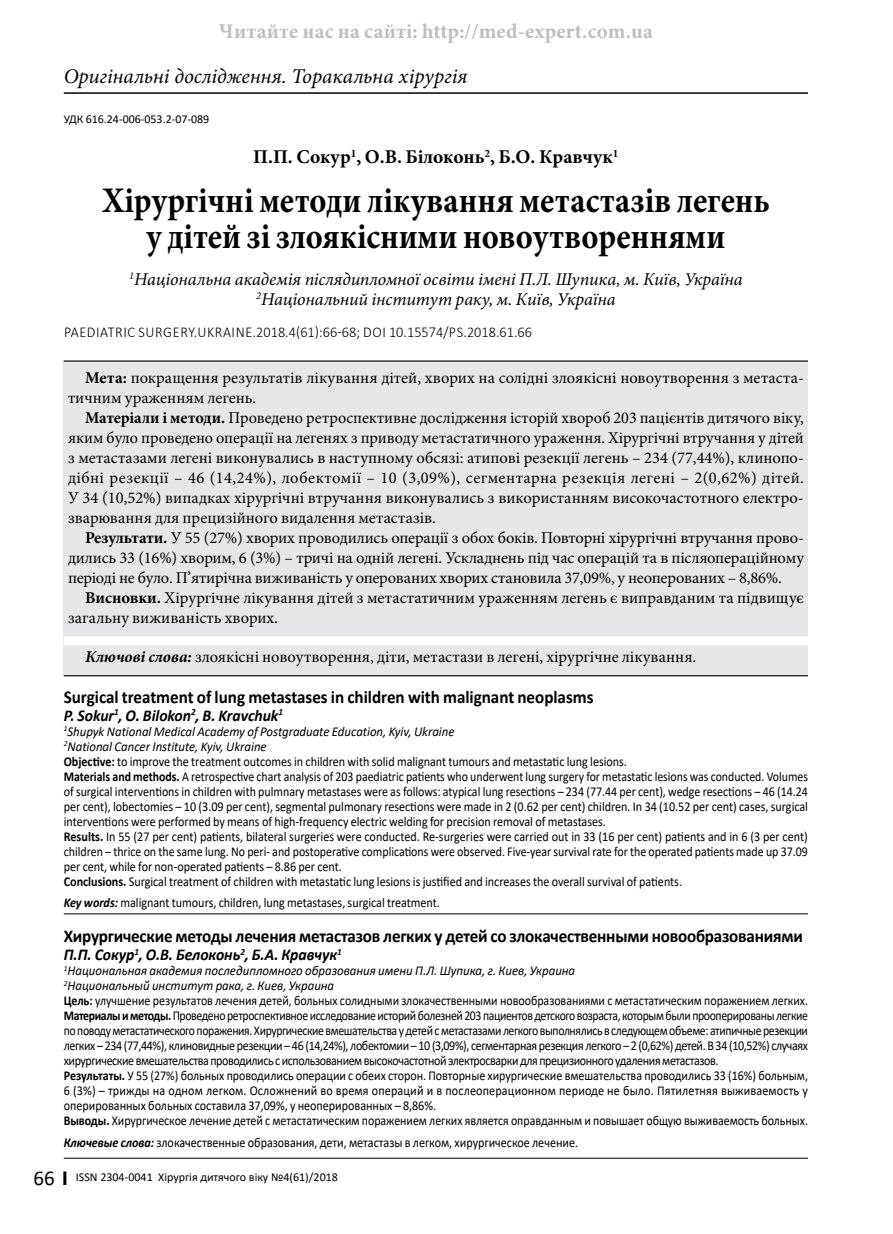
<style>
.page{position:relative;width:893px;height:1234px;background:#fff}
.page>*{position:absolute;margin:0;border:0;box-sizing:border-box;transform-origin:0 0}
.t1{font:700 36px/36px "Minion Pro";color:#000;text-align:center;scale:.9 1}
.t2{font:700 21px "Minion Pro";letter-spacing:.01em;color:#bcbec0}
.t3{font:italic 21px "Minion Pro";color:#000}
.t4{font:700 19.5px "Minion Pro";color:#000}
.t5{font:700 18px "Calibri";letter-spacing:-.01em;color:#000;scale:.95 1}
.t6{font:italic 18px/20px "Minion Pro";letter-spacing:-.005em;color:#000;text-align:center}
.t7{font:16.5px/20px "Minion Pro";color:#000}
.t8{font:italic 700 16.5px "Calibri";color:#000;scale:.95 1}
.t9{font:300 15px "Calibri";letter-spacing:.035em;color:#000;scale:.95 1}
.t10{font:13.5px/15px "Calibri";letter-spacing:-.005em;color:#000;scale:.9 1}
.t11{font:13.5px/15px "Calibri";letter-spacing:-.005em;color:#000;scale:.89 1}
.t12{font:12px "Calibri";color:#000}
.s1{font-weight:700}
.s2{font-weight:700;font-style:italic}
.s3{font-style:italic}
.s4{font-size:21px}
</style>
<div class="page">
<hr style="left:64px;top:92px;width:744px;height:2px;background:#000">
<svg style="left:63px;top:1171px;width:3px;height:13px"></svg>
<hr style="left:64px;top:1157px;width:744px;height:1px;background:#000">
<div style="left:64px;top:360px;width:744px;height:315px;background:#e6e7e8"></div>
<hr style="left:64px;top:360px;width:744px;height:1px;background:#000">
<div style="left:64px;top:636px;width:744px;height:9px;background:#fff"></div>
<hr style="left:64px;top:675px;width:744px;height:1px;background:#000">
<hr style="left:64px;top:913px;width:744px;height:1px;background:#000">
<h2 class="t2" style="left:219px;top:16px;width:435px">Читайте нас на сайті: http://med-expert.com.ua</h2>
<h2 class="t3" style="left:64px;top:62px;width:405px">Оригінальні дослідження. Торакальна хірургія</h2>
<p class="t12" style="left:64px;top:111px;width:147px">УДК 616.24-006-053.2-07-089</p>
<h3 class="t4" style="left:253px;top:143px;width:367px">П.П. Сокур<sup>1</sup>, О.В. Білоконь<sup>2</sup>, Б.О. Кравчук<sup>1</sup></h3>
<h1 class="t1" style="left:102px;top:182px;width:743px">Хірургічні методи лікування метастазів легень у дітей зі злоякісними новоутвореннями</h1>
<h3 class="t6" style="left:129px;top:269px;width:615px"><sup>1</sup>Національна академія післядипломної освіти імені П.Л. Шупика, м. Київ, Україна<br><sup>2</sup>Національний інститут раку, м. Київ, Україна</h3>
<p class="t9" style="left:64px;top:323px;width:494px">PAEDIATRIC SURGERY.UKRAINE.2018.4(61):66-68; DOI 10.15574/PS.2018.61.66</p>
<p class="t7" style="left:68px;top:367px;width:737px;text-indent:17px"><span class="s1">Мета:</span> покращення результатів лікування дітей, хворих на солідні злоякісні новоутворення з метаста&shy;тичним ураженням легень.</p>
<p class="t7" style="left:68px;top:407px;width:737px;text-align:justify;text-indent:17px"><span class="s1">Матеріали і методи.</span> Проведено ретроспективне дослідження історій хвороб 203 пацієнтів дитячого віку, яким було проведено операції на легенях з приводу метастатичного ураження. Хірургічні втручання у дітей з метастазами легені виконувались в наступному обсязі: атипові резекції легень – 234 (77,44%), клинопо&shy;дібні резекції – 46 (14,24%), лобектомії – 10 (3,09%), сегментарна резекція легені – 2(0,62%) дітей.<br>У 34 (10,52%) випадках хірургічні втручання виконувались з використанням високочастотного електро&shy;зварювання для прецизійного видалення метастазів.</p>
<p class="t7" style="left:68px;top:527px;width:737px;text-align:justify;text-indent:17px"><span class="s1">Результати.</span> У 55 (27%) хворих проводились операції з обох боків. Повторні хірургічні втручання прово&shy;дились 33 (16%) хворим, 6 (3%) – тричі на одній легені. Ускладнень під час операцій та в післяопераційному періоді не було. П’ятирічна виживаність у оперованих хворих становила 37,09%, у неоперованих – 8,86%.</p>
<p class="t7" style="left:68px;top:587px;width:737px;text-indent:17px"><span class="s1">Висновки.</span> Хірургічне лікування дітей з метастатичним ураженням легень є виправданим та підвищує загальну виживаність хворих.</p>
<p class="t7" style="left:85px;top:647px;width:613px"><span class="s2">Ключові слова:</span> злоякісні новоутворення, діти, метастази в легені, хірургічне лікування.</p>
<h3 class="t5" style="left:64px;top:683px;width:559px">Surgical treatment of lung metastases in children with malignant neoplasms</h3>
<p class="t8" style="left:64px;top:703px;width:232px">P. Sokur<sup>1</sup>, O. Bilokon<sup>2</sup>, B. Kravchuk<sup>1</sup></p>
<p class="t10" style="left:64px;top:723px;width:828px"><sup>1</sup><span class="s3">Shupyk National Medical Academy of Postgraduate Education, Kyiv, Ukraine<br></span><sup>2</sup><span class="s3">National Cancer Institute, Kyiv, Ukraine<br></span><span class="s1">Objective:</span> to improve the treatment outcomes in children with solid malignant tumours and metastatic lung lesions.<br><span class="s1">Materials and methods.</span> A retrospective chart analysis of 203 paediatric patients who underwent lung surgery for metastatic lesions was conducted. Volumes of surgical interventions in children with pulmnary metastases were as follows: atypical lung resections – 234 (77.44 per cent), wedge resections – 46 (14.24 per cent), lobectomies – 10 (3.09 per cent), segmental pulmonary resections were made in 2 (0.62 per cent) children. In 34 (10.52 per cent) cases, surgical interventions were performed by means of high-frequency electric welding for precision removal of metastases.<br><span class="s1">Results.</span> In 55 (27 per cent) patients, bilateral surgeries were conducted. Re-surgeries were carried out in 33 (16 per cent) patients and in 6 (3 per cent) children – thrice on the same lung. No peri- and postoperative complications were observed. Five-year survival rate for the operated patients made up 37.09 per cent, while for non-operated patients – 8.86 per cent.<br><span class="s1">Conclusions.</span> Surgical treatment of children with metastatic lung lesions is justified and increases the overall survival of patients.</p>
<p class="t10" style="left:64px;top:894px;width:419px"><span class="s2">Key words:</span> malignant tumours, children, lung metastases, surgical treatment.</p>
<h3 class="t5" style="left:64px;top:923px;width:779px">Хирургические методы лечения метастазов легких у детей со злокачественными новообразованиями</h3>
<p class="t8" style="left:64px;top:942px;width:294px">П.П. Сокур<sup>1</sup>, О.В. Белоконь<sup>2</sup>, Б.А. Кравчук<sup>1</sup></p>
<p class="t11" style="left:64px;top:962px;width:838px"><sup>1</sup><span class="s3">Национальная академия последипломного образования имени П.Л. Шупика, г. Киев, Украина<br></span><sup>2</sup><span class="s3">Национальный институт рака, г. Киев, Украина<br></span><span class="s1">Цель:</span> улучшение результатов лечения детей, больных солидными злокачественными новообразованиями с метастатическим поражением легких.<br><span class="s1">Материалы и методы.</span> Проведено ретроспективное исследование историй болезней 203 пациентов детского возраста, которым были прооперированы легкие по поводу метастатического поражения. Хирургические вмешательства у детей с метастазами легкого выполнялись в следующем объеме: атипичные резекции легких – 234 (77,44%), клиновидные резекции – 46 (14,24%), лобектомии – 10 (3,09%), сегментарная резекция легкого – 2 (0,62%) детей. В 34 (10,52%) случаях хирургические вмешательства проводились с использованием высокочастотной электросварки для прецизионного удаления метастазов.<br><span class="s1">Результаты.</span> У 55 (27%) больных проводились операции с обеих сторон. Повторные хирургические вмешательства проводились 33 (16%) больным, 6 (3%) – трижды на одном легком. Осложнений во время операций и в послеоперационном периоде не было. Пятилетняя выживаемость у оперированных больных составила 37,09%, у неоперированных – 8,86%.<br><span class="s1">Выводы.</span> Хирургическое лечение детей с метастатическим поражением легких является оправданным и повышает общую выживаемость больных.</p>
<p class="t10" style="left:64px;top:1133px;width:573px"><span class="s2">Ключевые слова:</span> злокачественные образования, дети, метастазы в легком, хирургическое лечение.</p>
<p class="t12" style="left:33px;top:1167px;width:306px"><span class="s4">66</span> ISSN 2304-0041 Хірургія дитячого віку №4(61)/2018</p>
</div>
